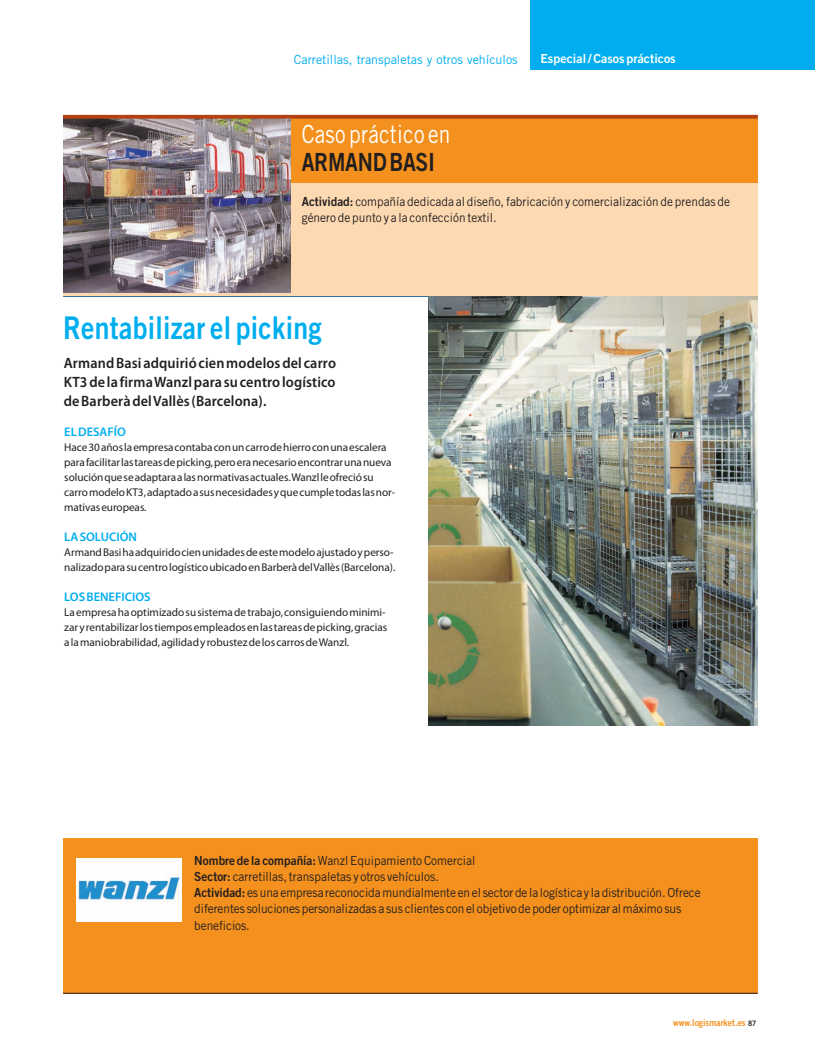
<style>
.page{position:relative;width:815px;height:1053px;background:#fff}
.page>*{position:absolute;margin:0;border:0;box-sizing:border-box;transform-origin:0 0}
.t1{font:31.25px "Trade Gothic LT Std Bd 2";letter-spacing:.01em;color:#00aeef;scale:.85 1}
.t2{font:25px/27.5px "Trade Gothic LT Std";letter-spacing:.01em;color:#fff;scale:.84 1}
.t3{font:600 15px/18.8px "Myriad Pro";letter-spacing:.01em;color:#231f20;text-align:justify;scale:.95 1}
.t4{font:12.5px/16.2px "Trade Gothic LT Std";letter-spacing:-.005em;color:#231f20;scale:.95 1}
.t5{font:12.5px "Trade Gothic LT Std";color:#00aeef}
.t6{font:600 12.5px "Myriad Pro";color:#00aeef}
.t7{font:12.5px "Trade Gothic LT Std Bd 2";color:#fff}
.t8{font:11.25px/15px "Myriad Pro";letter-spacing:-.005em;color:#231f20}
.t9{font:9.38px "Trade Gothic LT Std Bd 2";letter-spacing:.005em;color:#f4901d;scale:.9 1}
.s1{font-family:"Trade Gothic LT Std Bd 2";color:#231f20}
.s2{font-family:"Trade Gothic LT Std Bd 2"}
.s3{font-size:7.5px;color:#231f20}
</style>
<div class="page">
<div style="left:531px;top:0;width:284px;height:69px;background:#00aeef"></div>
<hr style="left:63px;top:293px;width:695px;height:3px;background:#00548e">
<div style="left:63px;top:182px;width:695px;height:113px;background:#fdd9b2"></div>
<div style="left:63px;top:118px;width:695px;height:64px;background:#f4901d"></div>
<img style="left:63px;top:119px;width:228px;height:174px">
<img style="left:428px;top:296px;width:330px;height:429px">
<svg style="left:63px;top:115px;width:695px;height:4px;background:#b54716"></svg>
<div style="left:63px;top:837px;width:695px;height:156px;background:#f4901d"></div>
<div style="left:76px;top:858px;width:105px;height:63px;background:#fff"></div>
<img style="left:79px;top:877px;width:100px;height:25px">
<hr style="left:63px;top:993px;width:695px;height:1px;background:#231f20">
<p class="t5" style="left:294px;top:55px;width:225px">Carretillas, transpaletas y otros vehículos</p>
<p class="t7" style="left:540px;top:54px;width:137px">Especial / Casos prácticos</p>
<p class="t2" style="left:302px;top:123px;width:179px">Caso práctico en<br><span class="s1">ARMAND BASI</span></p>
<p class="t4" style="left:302px;top:194px;width:452px"><span class="s2">Actividad:</span> compañía dedicada al diseño, fabricación y comercialización de prendas de género de punto y a la confección textil.</p>
<h1 class="t1" style="left:63px;top:317px;width:306px">Rentabilizar el picking</h1>
<p class="t3" style="left:64px;top:355px;width:288px">Armand Basi adquirió cien modelos del carro KT3 de la firma Wanzl para su centro logístico de Barberà del Vallès (Barcelona).</p>
<p class="t6" style="left:64px;top:427px;width:63px">EL DESAFÍO</p>
<p class="t8" style="left:64px;top:440px;width:332px">Hace 30 años la empresa contaba con un carro de hierro con una escalera para facilitar las tareas de picking, pero era necesario encontrar una nueva solución que se adaptara a las normativas actuales. Wanzl le ofreció su carro modelo KT3, adaptado a sus necesidades y que cumple todas las nor&shy;mativas europeas.</p>
<p class="t6" style="left:64px;top:532px;width:74px">LA SOLUCIÓN</p>
<p class="t8" style="left:64px;top:545px;width:333px">Armand Basi ha adquirido cien unidades de este modelo ajustado y perso&shy;nalizado para su centro logístico ubicado en Barberà del Vallès (Barcelona).</p>
<p class="t6" style="left:64px;top:592px;width:88px">LOS BENEFICIOS</p>
<p class="t8" style="left:64px;top:605px;width:325px">La empresa ha optimizado su sistema de trabajo, consiguiendo minimi&shy;zar y rentabilizar los tiempos empleados en las tareas de picking, gracias a la maniobrabilidad, agilidad y robustez de los carros de Wanzl.</p>
<p class="t4" style="left:194px;top:853px;width:535px"><span class="s2">Nombre de la compañía:</span> Wanzl Equipamiento Comercial<br><span class="s2">Sector:</span> carretillas, transpaletas y otros vehículos.<br><span class="s2">Actividad:</span> es una empresa reconocida mundialmente en el sector de la logística y la distribución. Ofrece diferentes soluciones personalizadas a sus clientes con el objetivo de poder optimizar al máximo sus beneficios.</p>
<p class="t9" style="left:673px;top:1019px;width:94px">www.logismarket.es <span class="s3">87</span></p>
</div>
